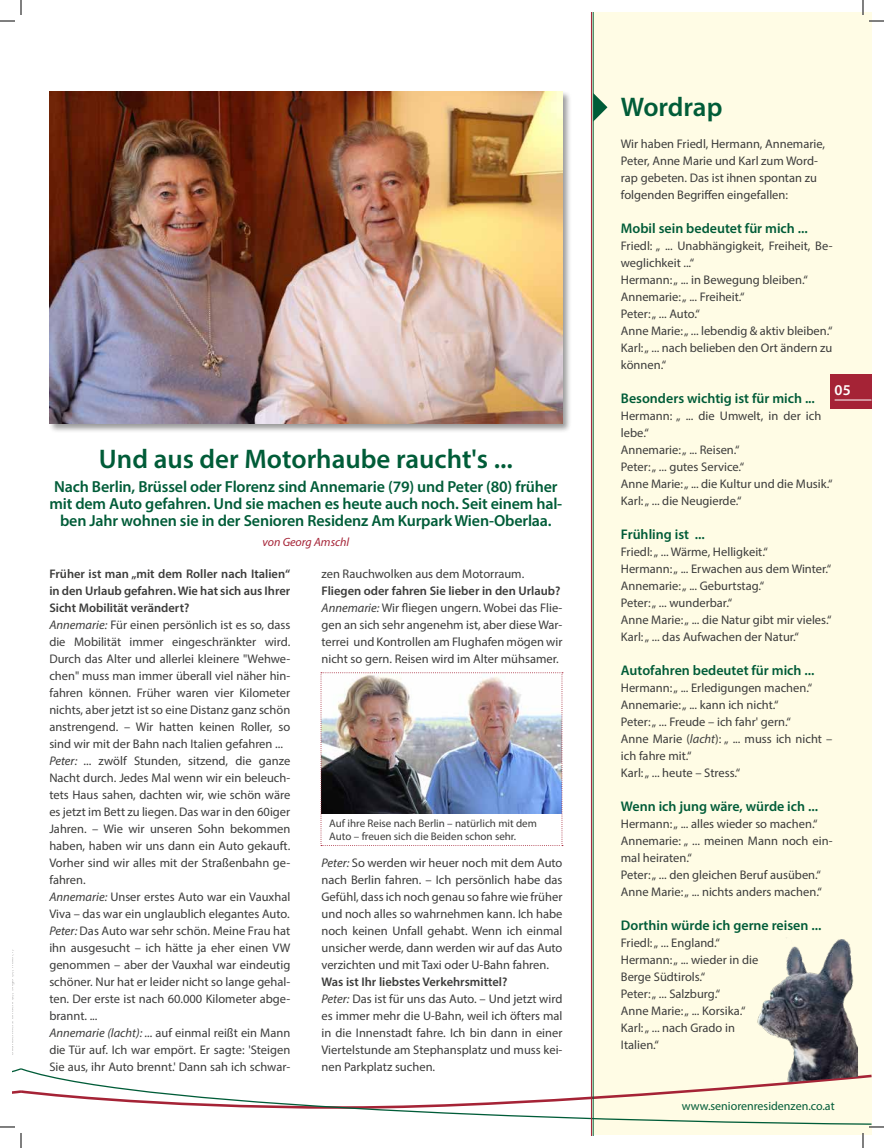
<style>
.page{position:relative;width:884px;height:1148px;background:#fff}
.page>*{position:absolute;margin:0;border:0;box-sizing:border-box;transform-origin:0 0}
.t1{font:600 27px "Myriad Pro";color:#005c38}
.t2{font:600 16px/17px "Myriad Pro";letter-spacing:-.01em;color:#005c38;text-align:center}
.t3{font:600 15px "Myriad Pro";color:#fff}
.t4{font:600 14px "Myriad Pro";color:#005c38}
.t5{font:12.5px/17px "Myriad Pro";color:#3c3c3b}
.t6{font:12px "Myriad Pro";color:#005c38}
.t7{font:italic 12px "Myriad Pro";color:#a52336}
.t8{font:11px/13.2px "Myriad Pro";color:#3c3c3b}
.t9{font:6px "Myriad Pro";color:#b3b2b2}
.s1{font-weight:600}
.s2{font-style:italic}
</style>
<div class="page">
<div style="left:591px;top:12px;width:280px;height:1123px;background:#fffce5"></div>
<div style="left:48px;top:90px;width:524px;height:343px;background:#000;opacity:.4"></div>
<img style="left:49px;top:92px;width:513px;height:332px">
<img style="left:757px;top:939px;width:101px;height:128px">
<div style="left:830px;top:375px;width:41px;height:34px;background:#a52336"></div>
<hr style="left:835px;top:399px;width:36px;height:1px;background:#fff">
<hr style="left:591px;top:12px;width:1px;height:1123px;background:#a52336">
<hr style="left:593px;top:12px;width:1px;height:1123px;background:#005c38">
<svg style="left:593px;top:93px;width:14px;height:29px"></svg>
<img style="left:320px;top:672px;width:243px;height:174px">
<svg style="left:0;top:1067px;width:884px;height:60px"></svg>
<svg style="left:0;top:0;width:22px;height:22px"></svg>
<svg style="left:20px;top:1133px;width:2px;height:15px"></svg>
<svg style="left:862px;top:0;width:22px;height:22px"></svg>
<svg style="left:862px;top:1133px;width:2px;height:15px"></svg>
<p class="t9" style="left:7px;top:1054px;width:107px;rotate:-90deg">Bildnachweis: amschl (2), SRgB (3), Fiala (1)</p>
<h1 class="t1" style="left:99px;top:441px;width:415px">Und aus der Motorhaube raucht's ...</h1>
<p class="t2" style="left:49px;top:478px;width:514px">Nach Berlin, Brüssel oder Florenz sind Annemarie (79) und Peter (80) früher mit dem Auto gefahren. Und sie machen es heute auch noch. Seit einem hal&shy;ben Jahr wohnen sie in der Senioren Residenz Am Kurpark Wien-Oberlaa.</p>
<p class="t7" style="left:262px;top:535px;width:88px">von Georg Amschl</p>
<p class="t5" style="left:49px;top:565px;width:242px"><span class="s1">Früher ist man „mit dem Roller nach Italien“ in den Urlaub gefahren. Wie hat sich aus Ihrer Sicht Mobilität verändert?<br></span><span class="s2">Annemarie:</span> Für einen persönlich ist es so, dass die Mobilität immer eingeschränkter wird.<br>Durch das Alter und allerlei kleinere "Wehwe&shy;chen" muss man immer überall viel näher hin&shy;fahren können. Früher waren vier Kilometer nichts, aber jetzt ist so eine Distanz ganz schön anstrengend. – Wir hatten keinen Roller, so sind wir mit der Bahn nach Italien gefahren ...<br><span class="s2">Peter:</span> ... zwölf Stunden, sitzend, die ganze Nacht durch. Jedes Mal wenn wir ein beleuch&shy;tets Haus sahen, dachten wir, wie schön wäre es jetzt im Bett zu liegen. Das war in den 60iger Jahren. – Wie wir unseren Sohn bekommen haben, haben wir uns dann ein Auto gekauft.<br>Vorher sind wir alles mit der Straßenbahn ge&shy;fahren.<br><span class="s2">Annemarie:</span> Unser erstes Auto war ein Vauxhal Viva – das war ein unglaublich elegantes Auto.<br><span class="s2">Peter:</span> Das Auto war sehr schön. Meine Frau hat ihn ausgesucht – ich hätte ja eher einen VW genommen – aber der Vauxhal war eindeutig schöner. Nur hat er leider nicht so lange gehal&shy;ten. Der erste ist nach 60.000 Kilometer abge&shy;brannt. ...<br><span class="s2">Annemarie (lacht): ...</span> auf einmal reißt ein Mann die Tür auf. Ich war empört. Er sagte: 'Steigen Sie aus, ihr Auto brennt.' Dann sah ich schwar-</p>
<p class="t5" style="left:321px;top:565px;width:204px">zen Rauchwolken aus dem Motorraum.</p>
<p class="t5" style="left:321px;top:582px;width:242px"><span class="s1">Fliegen oder fahren Sie lieber in den Urlaub?<br></span><span class="s2">Annemarie:</span> Wir fliegen ungern. Wobei das Flie&shy;gen an sich sehr angenehm ist, aber diese War&shy;terrei und Kontrollen am Flughafen mögen wir nicht so gern. Reisen wird im Alter mühsamer.</p>
<p class="t8" style="left:329px;top:816px;width:209px">Auf ihre Reise nach Berlin – natürlich mit dem<br>Auto – freuen sich die Beiden schon sehr.</p>
<p class="t5" style="left:321px;top:854px;width:242px;text-align:justify"><span class="s2">Peter:</span> So werden wir heuer noch mit dem Auto nach Berlin fahren. – Ich persönlich habe das Gefühl, dass ich noch genau so fahre wie früher und noch alles so wahrnehmen kann. Ich habe noch keinen Unfall gehabt. Wenn ich einmal unsicher werde, dann werden wir auf das Auto verzichten und mit Taxi oder U-Bahn fahren.</p>
<p class="t5" style="left:321px;top:973px;width:242px"><span class="s1">Was ist Ihr liebstes Verkehrsmittel?<br></span><span class="s2">Peter:</span> Das ist für uns das Auto. – Und jetzt wird es immer mehr die U-Bahn, weil ich öfters mal in die Innenstadt fahre. Ich bin dann in einer Viertelstunde am Stephansplatz und muss kei&shy;nen Parkplatz suchen.</p>
<h1 class="t1" style="left:621px;top:90px;width:103px">Wordrap</h1>
<p class="t5" style="left:621px;top:135px;width:206px">Wir haben Friedl, Hermann, Annemarie, Peter, Anne Marie und Karl zum Word&shy;rap gebeten. Das ist ihnen spontan zu folgenden Begriffen eingefallen:</p>
<p class="t4" style="left:621px;top:219px;width:188px">Mobil sein bedeutet für mich ...</p>
<p class="t5" style="left:621px;top:237px;width:213px">Friedl: „ ... Unabhängigkeit, Freiheit, Be&shy;weglichkeit ...“<br>Hermann: „ ... in Bewegung bleiben.“<br>Annemarie: „ ... Freiheit.“<br>Peter: „ ... Auto.“<br>Anne Marie: „ ... lebendig &amp; aktiv bleiben.“<br>Karl: „ ... nach belieben den Ort ändern zu können.“</p>
<p class="t4" style="left:621px;top:389px;width:195px">Besonders wichtig ist für mich ...</p>
<p class="t5" style="left:621px;top:407px;width:213px">Hermann: „ ... die Umwelt, in der ich lebe.“<br>Annemarie: „ ... Reisen.“<br>Peter: „ ... gutes Service.“<br>Anne Marie: „ ... die Kultur und die Musik.“<br>Karl: „ ... die Neugierde.“</p>
<p class="t4" style="left:621px;top:525px;width:85px">Frühling ist ...</p>
<p class="t5" style="left:621px;top:543px;width:212px">Friedl: „ ... Wärme, Helligkeit.“<br>Hermann: „ ... Erwachen aus dem Winter.“ Annemarie: „ ... Geburtstag.“<br>Peter: „ ... wunderbar.“<br>Anne Marie: „ ... die Natur gibt mir vieles.“ Karl: „ ... das Aufwachen der Natur.“</p>
<p class="t4" style="left:621px;top:661px;width:195px">Autofahren bedeutet für mich ...</p>
<p class="t5" style="left:621px;top:679px;width:213px">Hermann: „ ... Erledigungen machen.“<br>Annemarie: „ ... kann ich nicht.“<br>Peter: „ ... Freude – ich fahr' gern.“<br>Anne Marie (<span class="s2">lacht</span>): „ ... muss ich nicht – ich fahre mit.“<br>Karl: „ ... heute – Stress.“</p>
<p class="t4" style="left:621px;top:797px;width:199px">Wenn ich jung wäre, würde ich ...</p>
<p class="t5" style="left:621px;top:815px;width:213px">Hermann: „ ... alles wieder so machen.“ Annemarie: „ ... meinen Mann noch ein&shy;mal heiraten.“<br>Peter: „ ... den gleichen Beruf ausüben.“ Anne Marie: „ ... nichts anders machen.“</p>
<p class="t4" style="left:621px;top:916px;width:202px">Dorthin würde ich gerne reisen ...</p>
<p class="t5" style="left:621px;top:934px;width:139px">Friedl: „ ... England.“<br>Hermann: „ ... wieder in die<br>Berge Südtirols.“<br>Peter: „ ... Salzburg.“<br>Anne Marie: „ ... Korsika.“<br>Karl: „ ... nach Grado in<br>Italien.“</p>
<p class="t3" style="left:835px;top:380px;width:18px">05</p>
<p class="t6" style="left:682px;top:1099px;width:154px">www.seniorenresidenzen.co.at</p>
</div>
